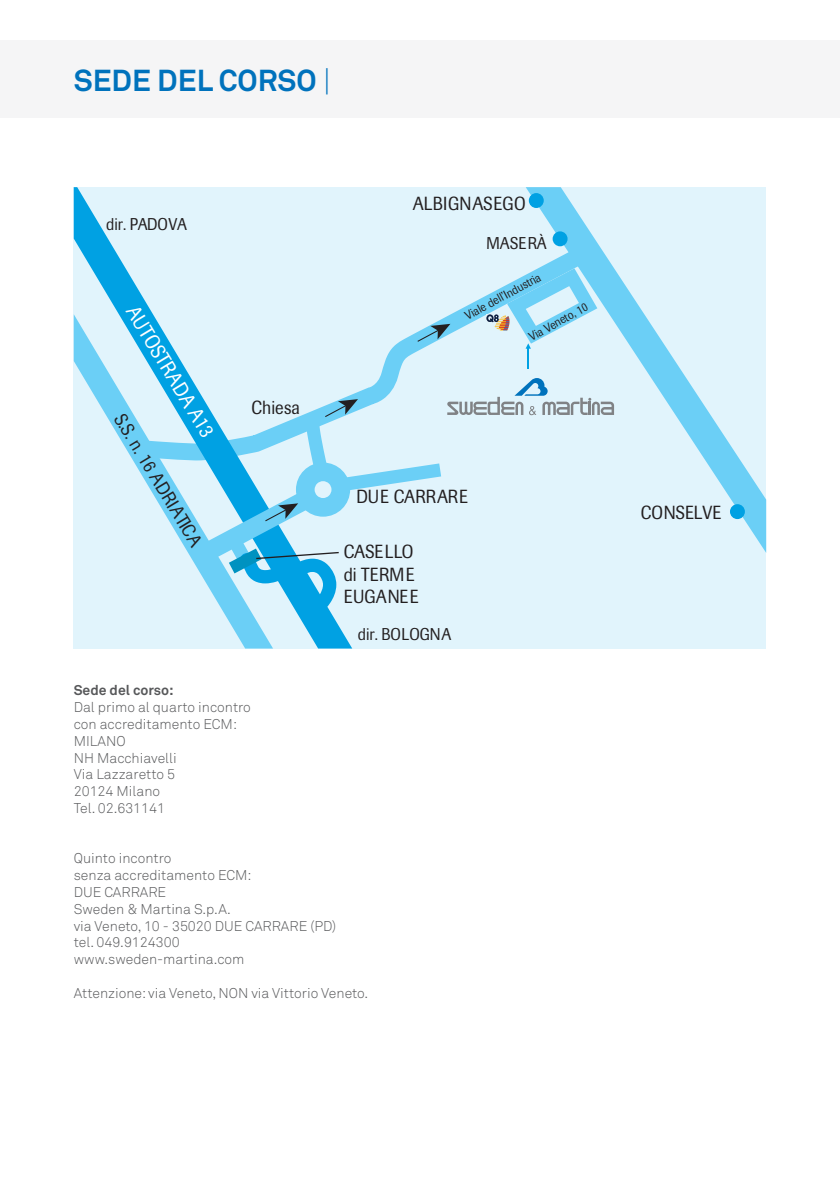
<style>
.page{position:relative;width:840px;height:1191px;background:#fff}
.page>*{position:absolute;margin:0;border:0;box-sizing:border-box;transform-origin:0 0}
.t1{font:700 30px "Akkurat";color:#0072bc}
.t2{font:20.6px "Imago";color:#fff;scale:.9 1}
.t3{font:18.8px/22.6px "Imago";color:#231f20;scale:.9 1}
.t4{font:16.8px "Imago";color:#231f20;scale:.9 1}
.t5{font:300 14px/16.8px "Akkurat";color:#57585a}
.t6{font:700 14px "Akkurat";color:#57585a}
.t7{font:12.2px "Imago";color:#231f20;scale:.9 1}
.s1{font-weight:300}
</style>
<div class="page">
<div style="left:0;top:40px;width:839px;height:78px;background:#f5f5f6"></div>
<div style="left:74px;top:187px;width:691px;height:461px;background:#e1f4fc"></div>
<svg style="left:352px;top:285px;width:154px;height:114px"></svg>
<svg style="left:74px;top:187px;width:278px;height:461px"></svg>
<svg style="left:74px;top:314px;width:199px;height:334px"></svg>
<svg style="left:526px;top:187px;width:239px;height:364px"></svg>
<svg style="left:200px;top:399px;width:241px;height:210px"></svg>
<svg style="left:417px;top:324px;width:33px;height:18px"></svg>
<div style="left:528px;top:193px;width:15px;height:15px;background:#00a1e3;border-radius:50%"></div>
<div style="left:552px;top:231px;width:15px;height:15px;background:#00a1e3;border-radius:50%"></div>
<div style="left:729px;top:504px;width:15px;height:15px;background:#00a1e3;border-radius:50%"></div>
<svg style="left:447px;top:378px;width:166px;height:37px"></svg>
<svg style="left:506px;top:268px;width:91px;height:101px"></svg>
<img style="left:486px;top:315px;width:23px;height:16px">
<h1 class="t1" style="left:74px;top:62px;width:258px">SEDE DEL CORSO <span class="s1">|</span></h1>
<p class="t4" style="left:106px;top:214px;width:91px">dir. PADOVA</p>
<h2 class="t2" style="left:142px;top:301px;width:168px;rotate:59deg">AUTOSTRADA A13</h2>
<h3 class="t3" style="left:129px;top:409px;width:170px;rotate:59deg">S.S. n. 16 ADRIATICA</h3>
<h3 class="t3" style="left:251px;top:396px;width:55px">Chiesa</h3>
<p class="t6" style="left:74px;top:681px;width:101px">Sede del corso:</p>
<p class="t5" style="left:74px;top:699px;width:178px">Dal primo al quarto incontro con accreditamento ECM:<br>MILANO<br>NH Macchiavelli<br>Via Lazzaretto 5<br>20124 Milano<br>Tel. 02.631141</p>
<h3 class="t3" style="left:412px;top:192px;width:127px">ALBIGNASEGO</h3>
<p class="t4" style="left:486px;top:233px;width:68px">MASERÀ</p>
<p class="t7" style="left:462px;top:309px;width:95px;rotate:-28deg">Viale dell’Industria</p>
<p class="t7" style="left:526px;top:331px;width:74px;rotate:-29deg">Via Veneto, 10</p>
<h3 class="t3" style="left:356px;top:485px;width:125px">DUE CARRARE</h3>
<h3 class="t3" style="left:343px;top:540px;width:85px">CASELLO di TERME<br>EUGANEE</h3>
<p class="t4" style="left:357px;top:624px;width:105px">dir. BOLOGNA</p>
<p class="t5" style="left:74px;top:850px;width:264px">Quinto incontro<br>senza accreditamento ECM:<br>DUE CARRARE<br>Sweden &amp; Martina S.p.A.<br>via Veneto, 10 - 35020 DUE CARRARE (PD) tel. 049.9124300 www.sweden-martina.com</p>
<p class="t5" style="left:74px;top:984px;width:296px">Attenzione: via Veneto, NON via Vittorio Veneto.</p>
<h3 class="t3" style="left:640px;top:501px;width:91px">CONSELVE</h3>
</div>
